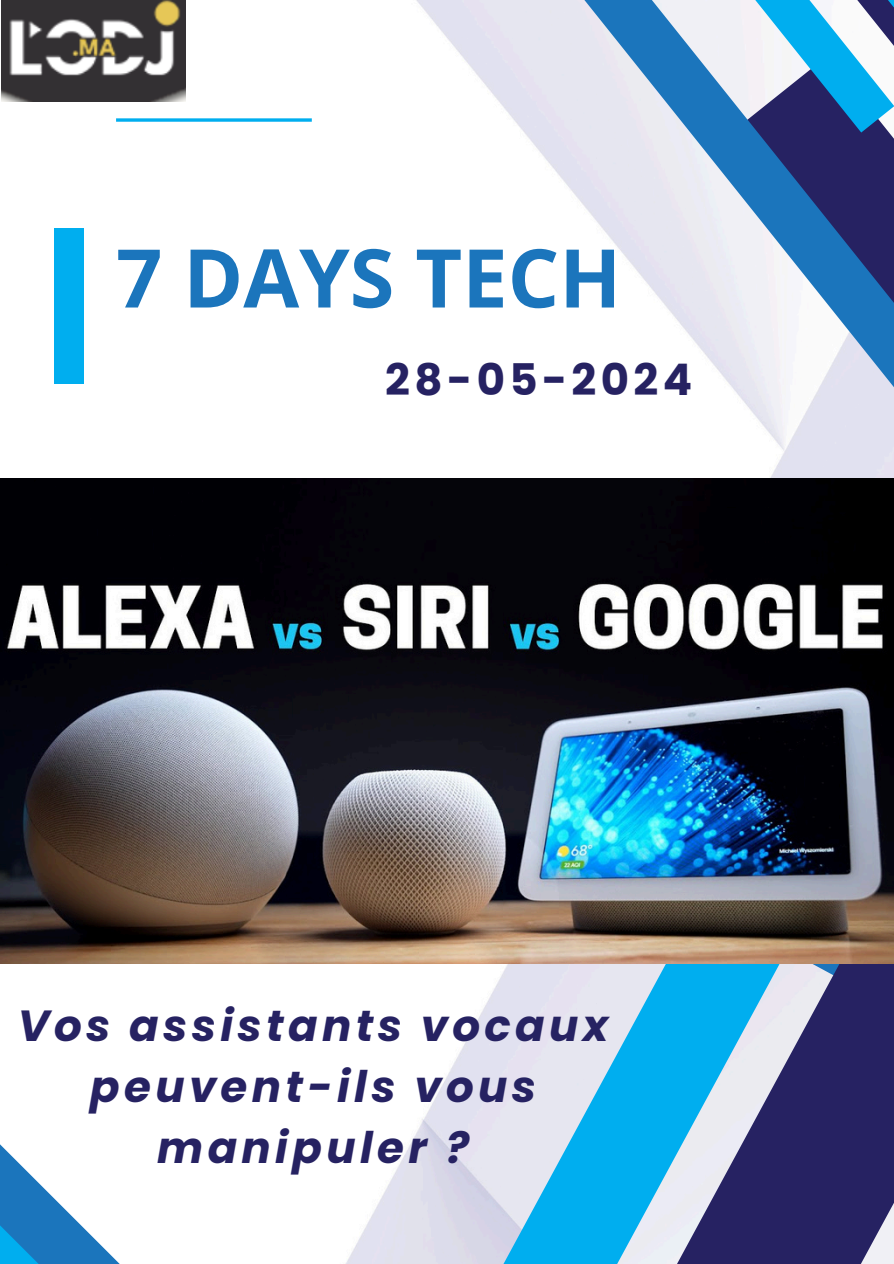
<style>
.page{position:relative;width:894px;height:1264px;background:#fff}
.page>*{position:absolute;margin:0;border:0;box-sizing:border-box;transform-origin:0 0}
.t1{font:700 81px "Open Sans";color:#1b75bc}
.t2{font:italic 700 43.5px/60.8px "Poppins";letter-spacing:.1em;color:#262262;text-align:center}
.t3{font:700 43.5px "Poppins";letter-spacing:.1em;color:#262262}
</style>
<div class="page">
<svg style="left:752px;top:412px;width:141px;height:66px;fill:#e1e1f0"></svg>
<svg style="left:386px;top:963px;width:507px;height:300px;background:#82a7cb"></svg>
<svg style="left:416px;top:0;width:477px;height:412px"></svg>
<svg style="left:608px;top:0;width:285px;height:136px"></svg>
<svg style="left:0;top:1144px;width:119px;height:119px"></svg>
<svg style="left:116px;top:118px;width:196px;height:4px"></svg>
<div style="left:54px;top:229px;width:30px;height:155px;background:#00aeef"></div>
<img style="left:0;top:478px;width:893px;height:485px">
<img style="left:2px;top:0;width:183px;height:101px">
<h1 class="t1" style="left:116px;top:221px;width:506px">7 DAYS TECH</h1>
<p class="t3" style="left:385px;top:349px;width:308px">28-05-2024</p>
<p class="t2" style="left:18px;top:995px;width:592px">Vos assistants vocaux peuvent-ils vous manipuler ?</p>
</div>
